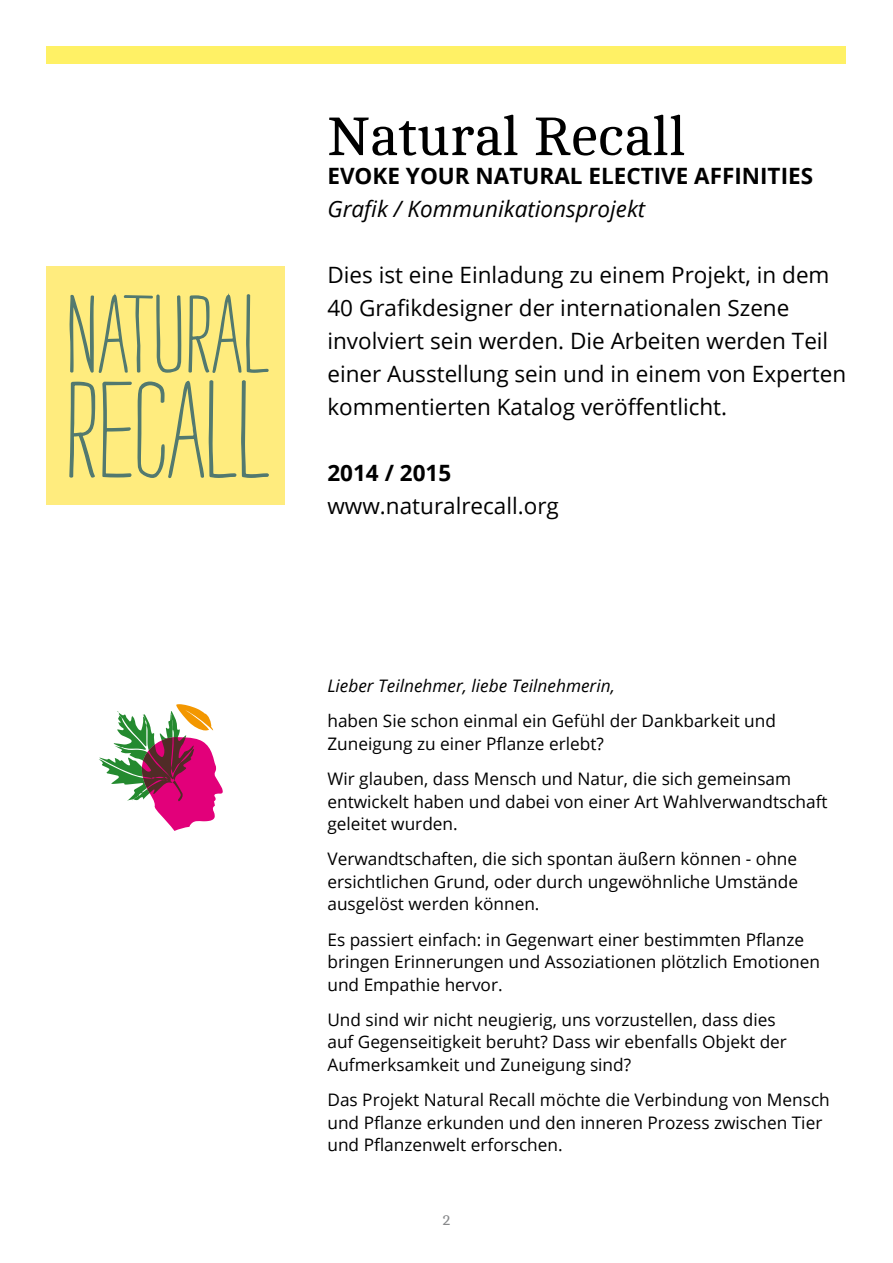
<style>
.page{position:relative;width:893px;height:1263px;background:#fff}
.page>*{position:absolute;margin:0;border:0;box-sizing:border-box;transform-origin:0 0}
.t1{font:55.5px "Cambo";color:#000}
.t2{font:22.5px/33px "Open Sans";color:#000}
.t3{font:700 22.5px "Open Sans";color:#000}
.t4{font:italic 22.5px "Open Sans";color:#000}
.t5{font:17.25px/22.5px "Open Sans";color:#000}
.t6{font:italic 17.25px "Open Sans";color:#000}
.t7{font:15px "Cambo";color:#87888a}
</style>
<div class="page">
<div style="left:47px;top:47px;width:799px;height:17px;background:#fff165"></div>
<svg style="left:99px;top:704px;width:124px;height:127px"></svg>
<div style="left:46px;top:267px;width:238px;height:238px;background:#ffec7e"></div>
<svg style="left:69px;top:293px;width:200px;height:186px"></svg>
<h1 class="t1" style="left:327px;top:106px;width:360px">Natural Recall</h1>
<h2 class="t3" style="left:327px;top:160px;width:487px">EVOKE YOUR NATURAL ELECTIVE AFFINITIES</h2>
<h2 class="t4" style="left:327px;top:193px;width:319px">Grafik / Kommunikationsprojekt</h2>
<h2 class="t2" style="left:327px;top:257px;width:520px">Dies ist eine Einladung zu einem Projekt, in dem 40 Grafikdesigner der internationalen Szene involviert sein werden. Die Arbeiten werden Teil einer Ausstellung sein und in einem von Experten kommentierten Katalog veröffentlicht.</h2>
<h2 class="t3" style="left:327px;top:457px;width:125px">2014 / 2015</h2>
<h2 class="t2" style="left:327px;top:488px;width:233px">www.naturalrecall.org</h2>
<p class="t6" style="left:327px;top:674px;width:289px">Lieber Teilnehmer, liebe Teilnehmerin,</p>
<p class="t5" style="left:327px;top:709px;width:450px">haben Sie schon einmal ein Gefühl der Dankbarkeit und<br>Zuneigung zu einer Pflanze erlebt?</p>
<p class="t5" style="left:327px;top:767px;width:502px">Wir glauben, dass Mensch und Natur, die sich gemeinsam entwickelt haben und dabei von einer Art Wahlverwandtschaft geleitet wurden.</p>
<p class="t5" style="left:327px;top:847px;width:472px;text-align:justify">Verwandtschaften, die sich spontan äußern können - ohne ersichtlichen Grund, oder durch ungewöhnliche Umstände ausgelöst werden können.</p>
<p class="t5" style="left:327px;top:928px;width:494px">Es passiert einfach: in Gegenwart einer bestimmten Pflanze bringen Erinnerungen und Assoziationen plötzlich Emotionen und Empathie hervor.</p>
<p class="t5" style="left:327px;top:1008px;width:461px">Und sind wir nicht neugierig, uns vorzustellen, dass dies auf Gegenseitigkeit beruht? Dass wir ebenfalls Objekt der<br>Aufmerksamkeit und Zuneigung sind?</p>
<p class="t5" style="left:327px;top:1088px;width:504px">Das Projekt Natural Recall möchte die Verbindung von Mensch und Pflanze erkunden und den inneren Prozess zwischen Tier und Pflanzenwelt erforschen.</p>
<p class="t7" style="left:442px;top:1212px;width:9px">2</p>
</div>
